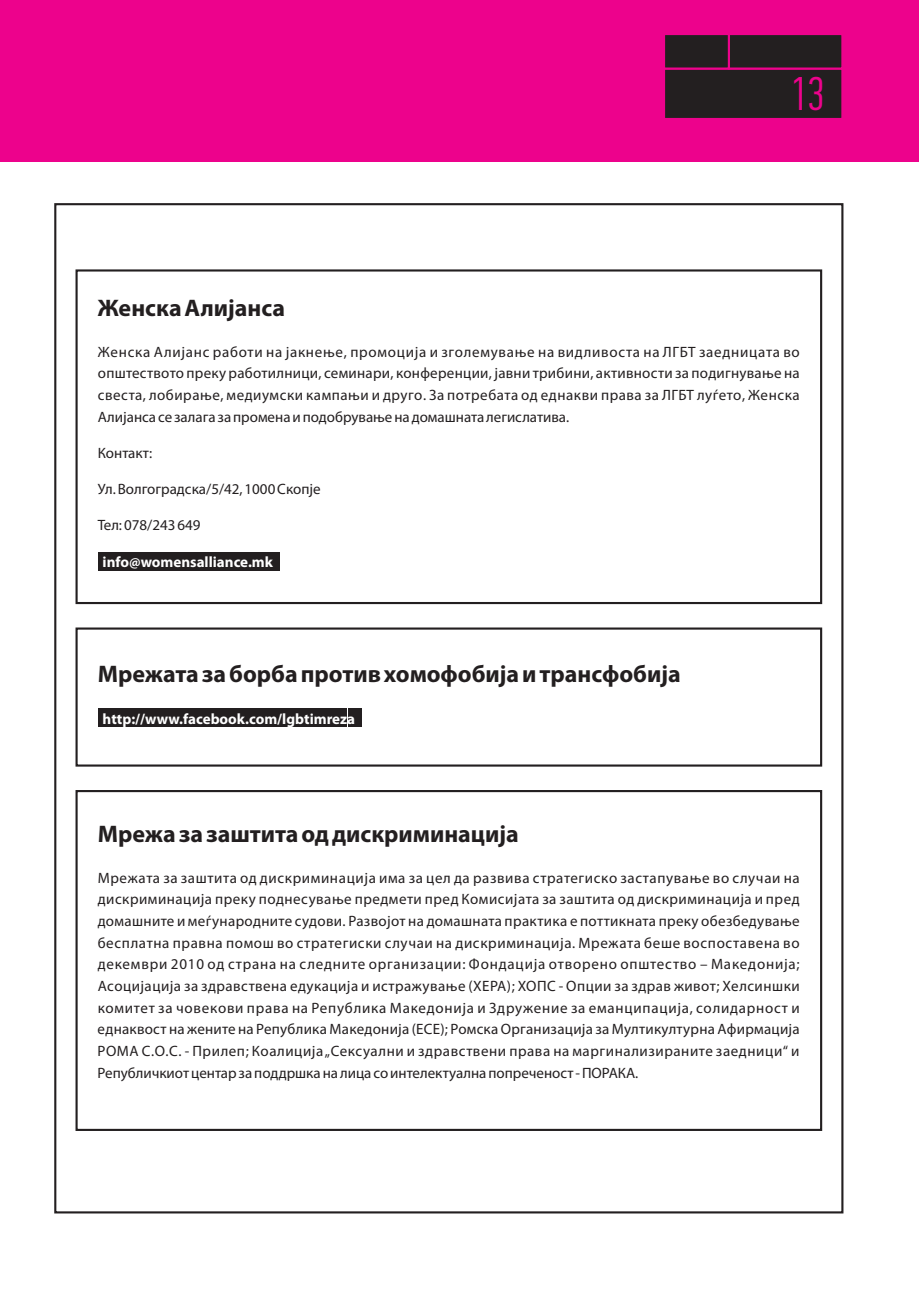
<style>
.page{position:relative;width:919px;height:1289px;background:#fff}
.page>*{position:absolute;margin:0;border:0;box-sizing:border-box;transform-origin:0 0}
.t1{font:300 47.4px "PF Din Text Comp Pro";color:#ed028c}
.t2{font:700 24px "Myriad Pro";color:#231f20}
.t3{font:15px/21.6px "Myriad Pro";color:#231f20;text-align:justify}
.t4{font:700 15px "Myriad Pro";color:#fff}
</style>
<div class="page">
<div style="left:0;top:0;width:918px;height:162px;background:#ed028c"></div>
<div style="left:98px;top:552px;width:181px;height:18px;background:#231f20"></div>
<div style="left:98px;top:708px;width:6px;height:19px;background:#231f20"></div>
<div style="left:104px;top:708px;width:243px;height:19px;background:#231f20"></div>
<div style="left:348px;top:708px;width:13px;height:19px;background:#231f20"></div>
<svg style="left:665px;top:35px;width:177px;height:83px;background:#2a1d24"></svg>
<div style="left:75px;top:269px;width:747px;height:335px;border:2px solid #231f20"></div>
<div style="left:75px;top:627px;width:747px;height:139px;border:2px solid #231f20"></div>
<div style="left:75px;top:790px;width:747px;height:340px;border:2px solid #231f20"></div>
<h1 class="t1" style="left:789px;top:75px;width:36px">13</h1>
<h2 class="t2" style="left:98px;top:298px;width:189px">Женска Алијанса</h2>
<p class="t3" style="left:98px;top:342px;width:703px">Женска Алијанс работи на јакнење, промоција и зголемување на видливоста на ЛГБТ заедницата во општеството преку работилници, семинари, конференции, јавни трибини, активности за подигнување на свеста, лобирање, медиумски кампањи и друго. За потребата од еднакви права за ЛГБТ луѓето, Женска Алијанса се залага за промена и подобрување на домашната легислатива.</p>
<p class="t3" style="left:98px;top:443px;width:56px">Контакт:</p>
<p class="t3" style="left:98px;top:479px;width:224px">Ул. Волгоградска/5/42, 1000 Скопје</p>
<p class="t3" style="left:98px;top:515px;width:104px">Тел: 078/243 649</p>
<p class="t4" style="left:103px;top:555px;width:172px">info@womensalliance.mk</p>
<h2 class="t2" style="left:98px;top:663px;width:584px">Мрежата за борба против хомофобија и трансфобија</h2>
<p class="t4" style="left:103px;top:712px;width:254px">http://www.facebook.com/lgbtimreza</p>
<h2 class="t2" style="left:98px;top:824px;width:422px">Мрежа за заштита од дискриминација</h2>
<p class="t3" style="left:98px;top:868px;width:703px">Мрежата за заштита од дискриминација има за цел да развива стратегиско застапување во случаи на дискриминација преку поднесување предмети пред Комисијата за заштита од дискриминација и пред домашните и меѓународните судови. Развојот на домашната практика е поттикната преку обезбедување бесплатна правна помош во стратегиски случаи на дискриминација. Мрежата беше воспоставена во декември 2010 од страна на следните организации: Фондација отворено општество – Македонија; Асоцијација за здравствена едукација и истражување (ХЕРА); ХОПС - Опции за здрав живот; Хелсиншки комитет за човекови права на Република Македонија и Здружение за еманципација, солидарност и еднаквост нажените на Република Македонија (ЕСЕ); РомскаOрганизација за Mултикултурна Aфирмација РОМА С.О.С. - Прилеп; Коалиција„Сексуални и здравствени права на маргинализираните заедници“ и Републичкиот центар за поддршка на лица со интелектуална попреченост - ПОРАКА.</p>
</div>
